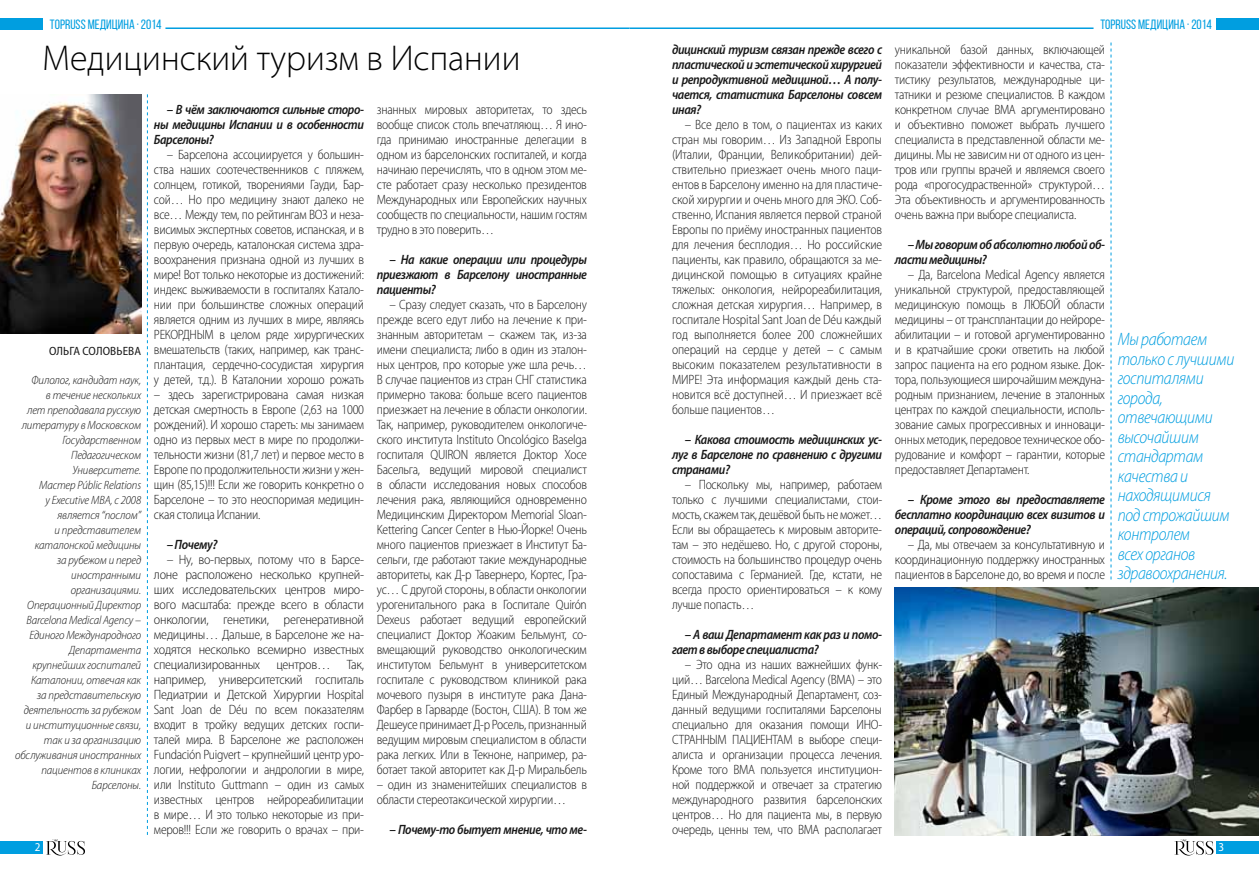
<style>
.page{position:relative;width:1259px;height:872px;background:#fff}
.page>*{position:absolute;margin:0;border:0;box-sizing:border-box;transform-origin:0 0}
.t1{font:300 semi-expanded 36px "Myriad Pro";color:#000;scale:.9 1}
.t2{font:italic 300 semi-condensed 18px/19.5px "Myriad Pro";letter-spacing:-.02em;color:#009ee0;scale:.96 1}
.t3{font:300 semi-condensed 13.5px/15px "Myriad Pro";letter-spacing:-.02em;color:#181818;text-align:justify;scale:.96 1}
.t4{font:300 semi-condensed 13.5px/15px "Myriad Pro";letter-spacing:-.02em;color:#181818;text-align:justify}
.t5{font:italic 600 semi-condensed 13.5px/15px "Myriad Pro";letter-spacing:-.03em;color:#181818;text-align:justify;scale:.96 1}
.t6{font:13.5px "Bebas Neue";color:#009ee0}
.t7{font:italic 300 semi-condensed 12px/15px "Myriad Pro";letter-spacing:-.01em;color:#181818;text-align:right}
.t8{font:semi-condensed 12px "Myriad Pro";letter-spacing:.01em;color:#181818}
.t9{font:semi-condensed 12px "Myriad Pro";color:#fff}
</style>
<div class="page">
<div style="left:1216px;top:841px;width:43px;height:12px;background:#009ee0"></div>
<svg style="left:46px;top:839px;width:39px;height:16px"></svg>
<svg style="left:1174px;top:839px;width:39px;height:16px"></svg>
<div style="left:1216px;top:18px;width:43px;height:12px;background:#009ee0"></div>
<div style="left:0;top:18px;width:43px;height:12px;background:#009ee0"></div>
<hr style="left:165px;top:27px;width:464px;height:2px;background:#009ee0">
<hr style="left:629px;top:27px;width:464px;height:2px;background:#009ee0">
<div style="left:0;top:841px;width:43px;height:12px;background:#009ee0"></div>
<img style="left:0;top:95px;width:141px;height:239px">
<img style="left:895px;top:587px;width:364px;height:248px">
<svg style="left:147px;top:94px;width:1px;height:741px"></svg>
<svg style="left:1110px;top:43px;width:1px;height:536px"></svg>
<p class="t6" style="left:50px;top:17px;width:113px">TOPRUSS МЕДИЦИНА · 2014</p>
<p class="t6" style="left:1100px;top:17px;width:113px">TOPRUSS МЕДИЦИНА · 2014</p>
<h1 class="t1" style="left:43px;top:36px;width:532px">Медицинский туризм в Испании</h1>
<p class="t8" style="left:49px;top:343px;width:94px">Ольга Соловьева</p>
<p class="t7" style="left:15px;top:372px;width:128px">Филолог, кандидат наук,<br>в течение нескольких<br>лет преподавала русскую литературу в Московском<br>Государственном<br>Педагогическом<br>Университете.<br>Мастер Públic Relations<br>y Executive MBA, с 2008 является “послом”<br>и представителем каталонской медицины<br>за рубежом и перед иностранными организациями.<br>Операционный Директор<br>Barcelona Medical Agency –<br>Единого Международного<br>Департамента крупнейших госпиталей<br>Каталонии, отвечая как<br>за представительскую деятельность за рубежом<br>и институционные связи, так и за организацию обслуживания иностранных пациентов в клиниках<br>Барселоны.</p>
<p class="t9" style="left:35px;top:840px;width:7px">2</p>
<p class="t5" style="left:154px;top:102px;width:220px;text-indent:13px">– В чём заключаются сильные сторо&shy;ны медицины Испании и в особенности Барселоны?</p>
<p class="t3" style="left:154px;top:147px;width:220px;text-indent:13px">– Барселона ассоциируется у большин&shy;ства наших соотечественников с пляжем, солнцем, готикой, творениями Гауди, Бар&shy;сой… Но про медицину знают далеко не все… Между тем, по рейтингам ВОЗ и неза&shy;висимых экспертных советов, испанская, и в первую очередь, каталонская система здра&shy;воохранения признана одной из лучших в мире! Вот только некоторые из достижений: индекс выживаемости в госпиталях Катало&shy;нии при большинстве сложных операций является одним из лучших в мире, являясь РЕКОРДНЫМ в целом ряде хирургических вмешательств (таких, например, как транс&shy;плантация, сердечно-сосудистая хирургия у детей, т.д.). В Каталонии хорошо рожать</p>
<p class="t3" style="left:154px;top:387px;width:220px">– здесь зарегистрирована самая низкая детская смертность в Европе (2,63 на 1000 рождений). И хорошо стареть: мы занимаем одно из первых мест в мире по продолжи&shy;тельности жизни (81,7 лет) и первое место в Европе по продолжительности жизни у жен&shy;щин (85,15)!!! Если же говорить конкретно о Барселоне – то это неоспоримая медицин&shy;ская столица Испании.</p>
<p class="t5" style="left:167px;top:537px;width:54px">– Почему?</p>
<p class="t4" style="left:154px;top:552px;width:212px;text-indent:13px">– Ну, во-первых, потому что в Барсе&shy;лоне расположено несколько крупней&shy;ших исследовательских центров миро&shy;вого масштаба: прежде всего в области онкологии, генетики, регенеративной медицины… Дальше, в Барселоне же на&shy;ходятся несколько всемирно известных специализированных центров… Так, например, университетский госпиталь Педиатрии и Детской Хирургии Hospital Sant Joan de Déu по всем показателям входит в тройку ведущих детских госпи&shy;талей мира. В Барселоне же расположен Fundación Puigvert – крупнейший центр уро&shy;логии, нефрологии и андрологии в мире, или Instituto Guttmann – один из самых известных центров нейрореабилитации в мире… И это только некоторые из при&shy;меров!!! Если же говорить о врачах – при-</p>
<p class="t3" style="left:377px;top:102px;width:220px">знанных мировых авторитетах, то здесь вообще список столь впечатляющ… Я ино&shy;гда принимаю иностранные делегации в одном из барселонских госпиталей, и когда начинаю перечислять, что в одном этом ме&shy;сте работает сразу несколько президентов Международных или Европейских научных сообществ по специальности, нашим гостям трудно в это поверить…</p>
<p class="t5" style="left:377px;top:252px;width:220px;text-indent:13px">– На какие операции или процедуры приезжают в Барселону иностранные пациенты?</p>
<p class="t3" style="left:377px;top:297px;width:220px;text-indent:13px">– Сразу следует сказать, что в Барселону прежде всего едут либо на лечение к при&shy;знанным авторитетам – скажем так, из-за имени специалиста; либо в один из эталон&shy;ных центров, про которые уже шла речь… В случае пациентов из стран СНГ статистика примерно такова: больше всего пациентов приезжает на лечение в области онкологии.<br>Так, например, руководителем онкологиче&shy;ского института Instituto Oncológico Baselga госпиталя QUIRON является Доктор Хосе Басельга, ведущий мировой специалист в области исследования новых способов лечения рака, являющийся одновременно Медицинским Директором Memorial Sloan-Kettering Cancer Center в Нью-Йорке! Очень много пациентов приезжает в Институт Ба&shy;сельги, где работают такие международные авторитеты, как Д-р Тавернеро, Кортес, Гра&shy;ус… С другой стороны, в области онкологии урогенитального рака в Госпитале Quirón Dexeus работает ведущий европейский специалист Доктор Жоаким Бельмунт, со&shy;вмещающий руководство онкологическим институтом Бельмунт в университетском госпитале с руководством клиникой рака мочевого пузыря в институте рака Дана-Фарбер в Гарварде (Бостон, США). В том же Дешеусе принимает Д-р Росель, признанный ведущим мировым специалистом в области рака легких. Или в Текноне, например, ра&shy;ботает такой авторитет как Д-р Миральбель</p>
<p class="t3" style="left:377px;top:777px;width:220px">– один из знаменитейших специалистов в области стереотаксической хирургии…</p>
<p class="t5" style="left:389px;top:822px;width:207px">– Почему-то бытует мнение, что ме-</p>
<p class="t5" style="left:672px;top:42px;width:220px">дицинский туризм связан прежде всего с пластической и эстетической хирургией и репродуктивной медициной… А полу&shy;чается, статистика Барселоны совсем иная?</p>
<p class="t3" style="left:672px;top:117px;width:220px;text-indent:13px">– Все дело в том, о пациентах из каких стран мы говорим… Из Западной Европы (Италии, Франции, Великобритании) дей&shy;ствительно приезжает очень много паци&shy;ентов в Барселону именно на для пластиче&shy;ской хирургии и очень много для ЭКО. Соб&shy;ственно, Испания является первой страной Европы по приёму иностранных пациентов для лечения бесплодия… Но российские пациенты, как правило, обращаются за ме&shy;дицинской помощью в ситуациях крайне тяжелых: онкология, нейрореабилитация, сложная детская хирургия… Например, в госпитале Hospital Sant Joan de Déu каждый год выполняется более 200 сложнейших операций на сердце у детей – с самым высоким показателем результативности в МИРЕ! Эта информация каждый день ста&shy;новится всё доступней… И приезжает всё больше пациентов…</p>
<p class="t5" style="left:672px;top:432px;width:220px;text-indent:13px">– Какова стоимость медицинских ус&shy;луг в Барселоне по сравнению с другими странами?</p>
<p class="t3" style="left:672px;top:477px;width:220px;text-indent:13px">– Поскольку мы, например, работаем только с лучшими специалистами, стои&shy;мость, скажем так, дешёвой быть не может… Если вы обращаетесь к мировым авторите&shy;там – это недёшево. Но, с другой стороны, стоимость на большинство процедур очень сопоставима с Германией. Где, кстати, не всегда просто ориентироваться – к кому лучше попасть…</p>
<p class="t5" style="left:672px;top:627px;width:220px;text-indent:13px">– А ваш Департамент как раз и помо&shy;гает в выборе специалиста?</p>
<p class="t3" style="left:672px;top:657px;width:220px;text-indent:13px">– Это одна из наших важнейших функ&shy;ций… Barcelona Medical Agency (BMA) – это Единый Международный Департамент, соз&shy;данный ведущими госпиталями Барселоны специально для оказания помощи ИНО-СТРАННЫМ ПАЦИЕНТАМ в выборе специ&shy;алиста и организации процесса лечения.<br>Кроме того BMA пользуется институцион&shy;ной поддержкой и отвечает за стратегию международного развития барселонских центров… Но для пациента мы, в первую очередь, ценны тем, что BMA располагает</p>
<p class="t3" style="left:895px;top:42px;width:220px">уникальной базой данных, включающей показатели эффективности и качества, ста&shy;тистику результатов, международные ци&shy;татники и резюме специалистов. В каждом конкретном случае BMA аргументировано и объективно поможет выбрать лучшего специалиста в представленной области ме&shy;дицины. Мы не зависим ни от одного из цен&shy;тров или группы врачей и являемся своего рода «прогосудраственной» структурой… Эта объективность и аргументированность очень важна при выборе специалиста.</p>
<p class="t5" style="left:895px;top:237px;width:220px;text-indent:13px">– Мы говорим об абсолютно любой об&shy;ласти медицины?</p>
<p class="t3" style="left:895px;top:267px;width:220px;text-indent:13px">– Да, Вarcelona Medical Agency является уникальной структурой, предоставляющей медицинскую помощь в ЛЮБОЙ области медицины – от трансплантации до нейроре&shy;абилитации – и готовой аргументированно и в кратчайшие сроки ответить на любой запрос пациента на его родном языке. Док&shy;тора, пользующиеся широчайшим междуна&shy;родным признанием, лечение в эталонных центрах по каждой специальности, исполь&shy;зование самых прогрессивных и инноваци&shy;онных методик, передовое техническое обо&shy;рудование и комфорт – гарантии, которые предоставляет Департамент.</p>
<p class="t5" style="left:895px;top:491px;width:220px;text-indent:13px">– Кроме этого вы предоставляете бесплатно координацию всех визитов и операций, сопровождение?</p>
<p class="t3" style="left:895px;top:537px;width:220px;text-indent:13px">– Да, мы отвечаем за консультативную и координационную поддержку иностранных пациентов в Барселоне до, во время и после</p>
<h2 class="t2" style="left:1117px;top:330px;width:123px">Мы работаем только с лучшими госпиталями города, отвечающими высочайшим стандартам качества и находящимися под строжайшим контролем<br>всех органов здравоохранения.</h2>
<p class="t9" style="left:1218px;top:840px;width:7px">3</p>
</div>
